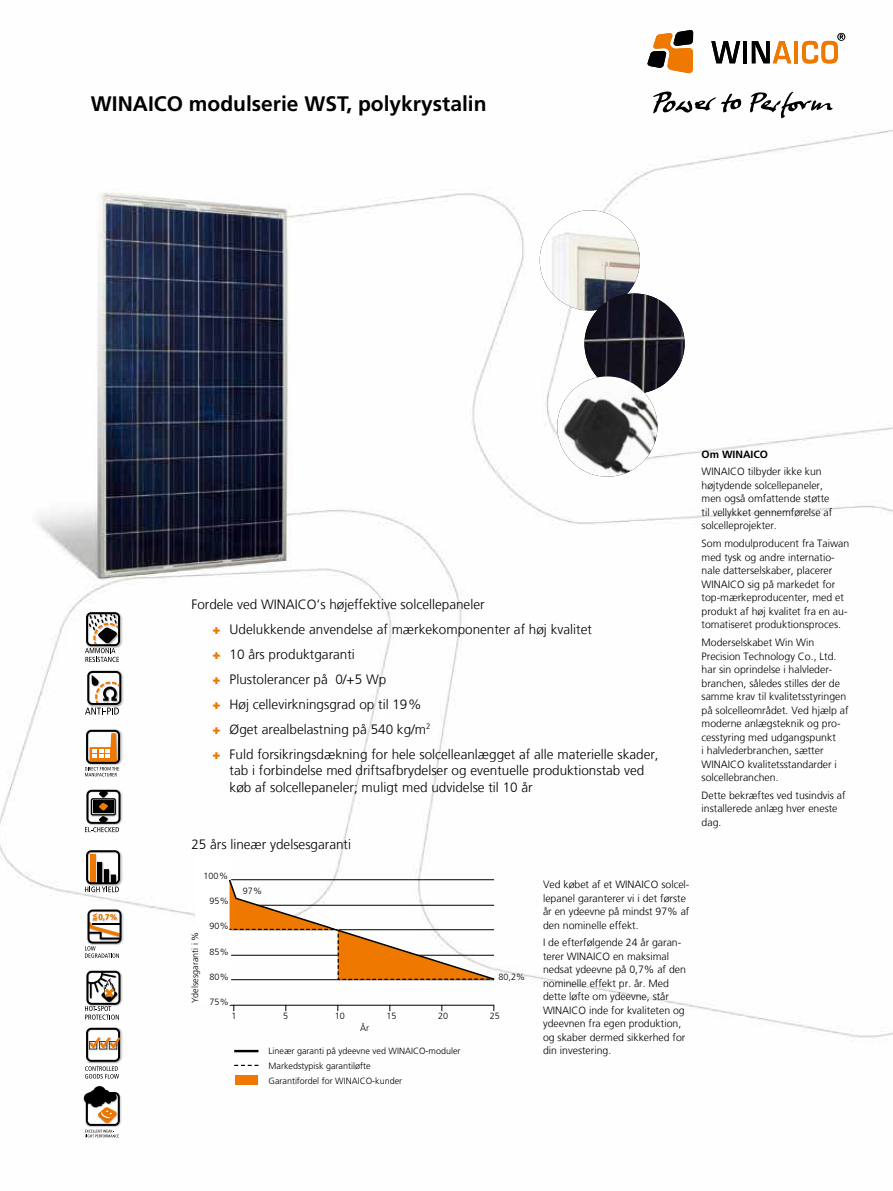
<style>
.page{position:relative;width:893px;height:1191px;background:#fff}
.page>*{position:absolute;margin:0;border:0;box-sizing:border-box;transform-origin:0 0}
.t1{font:700 21px "Frutiger LT Pro";color:#000}
.t2{font:300 13.5px/25px "Frutiger LT";color:#000}
.t3{font:300 10.5px/13.5px "Frutiger LT";color:#000}
.t4{font:700 10.5px "Frutiger LT Pro";color:#000}
.t5{font:300 9px/15px "Frutiger LT Pro";color:#000}
.t6{font:300 9px "Frutiger LT";color:#000}
.s1{font-weight:900;color:#ee7800}
</style>
<div class="page">
<img style="left:0;top:32px;width:893px;height:1106px">
<div style="left:235px;top:1075px;width:23px;height:10px;background:#ee7800"></div>
<hr style="left:234px;top:1049px;width:24px;height:3px;background:#000">
<svg style="left:234px;top:1064px;width:24px;height:2px"></svg>
<svg style="left:195px;top:855px;width:301px;height:156px"></svg>
<img style="left:540px;top:210px;width:100px;height:100px;border-radius:50px">
<img style="left:584px;top:293px;width:101px;height:101px;border-radius:50px">
<img style="left:83px;top:1085px;width:39px;height:43px">
<img style="left:85px;top:611px;width:37px;height:37px">
<img style="left:86px;top:670px;width:37px;height:37px">
<img style="left:85px;top:729px;width:37px;height:37px">
<img style="left:85px;top:789px;width:38px;height:37px">
<img style="left:85px;top:849px;width:37px;height:37px">
<img style="left:87px;top:908px;width:37px;height:37px">
<img style="left:85px;top:969px;width:38px;height:38px">
<img style="left:84px;top:1026px;width:38px;height:37px">
<img style="left:557px;top:376px;width:100px;height:100px;border-radius:50px">
<svg style="left:653px;top:91px;width:89px;height:22px"></svg>
<svg style="left:750px;top:92px;width:83px;height:26px"></svg>
<svg style="left:647px;top:30px;width:46px;height:43px"></svg>
<svg style="left:711px;top:41px;width:29px;height:22px"></svg>
<hr style="left:743px;top:41px;width:4px;height:22px;background:#000">
<svg style="left:752px;top:41px;width:39px;height:22px"></svg>
<hr style="left:794px;top:41px;width:4px;height:22px;background:#ee7800">
<svg style="left:802px;top:33px;width:43px;height:31px"></svg>
<svg style="left:84px;top:1086px;width:36px;height:51px"></svg>
<svg style="left:85px;top:612px;width:35px;height:50px"></svg>
<svg style="left:85px;top:671px;width:36px;height:43px"></svg>
<svg style="left:85px;top:730px;width:35px;height:46px"></svg>
<svg style="left:85px;top:790px;width:35px;height:42px"></svg>
<svg style="left:85px;top:850px;width:35px;height:42px"></svg>
<svg style="left:85px;top:909px;width:37px;height:48px"></svg>
<svg style="left:85px;top:970px;width:35px;height:49px"></svg>
<svg style="left:85px;top:1027px;width:35px;height:51px"></svg>
<h1 class="t1" style="left:91px;top:92px;width:397px">WINAICO modulserie WST, polykrystalin</h1>
<p class="t2" style="left:213px;top:592px;width:448px;text-indent:-21px">Fordele ved WINAICO‘s højeffektive solcellepaneler<br><span class="s1">+</span> Udelukkende anvendelse af mærkekomponenter af høj kvalitet<br><span class="s1">+</span> 10 års produktgaranti<br><span class="s1">+</span> Plustolerancer på 0/+5 Wp<br><span class="s1">+</span> Høj cellevirkningsgrad op til 19%<br><span class="s1">+</span> Øget arealbelastning på 540 kg/m<sup>2<br></sup><span class="s1">+</span> Fuld forsikringsdækning for hele solcelleanlægget af alle materielle skader,</p>
<p class="t2" style="left:230px;top:762px;width:416px;line-height:16.5px">tab i forbindelse med driftsafbrydelser og eventuelle produktionstab ved køb af solcellepaneler; muligt med udvidelse til 10 år</p>
<p class="t2" style="left:191px;top:832px;width:161px">25 års lineær ydelsesgaranti</p>
<p class="t6" style="left:204px;top:871px;width:26px">100%</p>
<p class="t6" style="left:209px;top:896px;width:21px">95%</p>
<p class="t6" style="left:209px;top:921px;width:21px">90%</p>
<p class="t6" style="left:209px;top:946px;width:21px">85%</p>
<p class="t6" style="left:209px;top:971px;width:21px">80%</p>
<p class="t6" style="left:209px;top:996px;width:21px">75%</p>
<p class="t5" style="left:188px;top:1003px;width:73px;rotate:-90deg">Ydelsesgaranti i %</p>
<p class="t6" style="left:243px;top:886px;width:21px">97%</p>
<p class="t6" style="left:499px;top:972px;width:28px">80,2%</p>
<p class="t6" style="left:231px;top:1011px;width:7px">1</p>
<p class="t6" style="left:283px;top:1011px;width:7px">5</p>
<p class="t6" style="left:335px;top:1011px;width:12px">10</p>
<p class="t6" style="left:386px;top:1011px;width:12px">15</p>
<p class="t6" style="left:438px;top:1011px;width:12px">20</p>
<p class="t6" style="left:490px;top:1011px;width:12px">25</p>
<p class="t5" style="left:360px;top:1020px;width:10px">År</p>
<p class="t5" style="left:269px;top:1043px;width:194px">Lineær garanti på ydeevne ved WINAICO-moduler<br>Markedstypisk garantiløfte<br>Garantifordel for WINAICO-kunder</p>
<p class="t3" style="left:543px;top:878px;width:148px">Ved købet af et WINAICO solcel&shy;lepanel garanterer vi i det første år en ydeevne på mindst 97% af den nominelle effekt.</p>
<p class="t3" style="left:543px;top:936px;width:144px">I de efterfølgende 24 år garan&shy;terer WINAICO en maksimal nedsat ydeevne på 0,7% af den nominelle effekt pr. år. Med dette løfte om ydeevne, står<br>WINAICO inde for kvaliteten og ydeevnen fra egen produktion, og skaber dermed sikkerhed for din investering.</p>
<p class="t4" style="left:702px;top:448px;width:68px">Om WINAICO</p>
<p class="t3" style="left:702px;top:465px;width:132px">WINAICO tilbyder ikke kun højtydende solcellepaneler, men også omfattende støtte til vellykket gennemførelse af solcelleprojekter.</p>
<p class="t3" style="left:702px;top:537px;width:149px">Som modulproducent fra Taiwan med tysk og andre internatio&shy;nale datterselskaber, placerer<br>WINAICO sig på markedet for top-mærkeproducenter, med et produkt af høj kvalitet fra en au&shy;tomatiseret produktionsproces.</p>
<p class="t3" style="left:702px;top:636px;width:149px">Moderselskabet Win Win<br>Precision Technology Co., Ltd. har sin oprindelse i halvleder&shy;branchen, således stilles der de samme krav til kvalitetsstyringen på solcelleområdet. Ved hjælp af moderne anlægsteknik og pro&shy;cesstyring med udgangspunkt<br>i halvlederbranchen, sætter<br>WINAICO kvalitetsstandarder i solcellebranchen.</p>
<p class="t3" style="left:702px;top:788px;width:146px">Dette bekræftes ved tusindvis af installerede anlæg hver eneste dag.</p>
</div>
